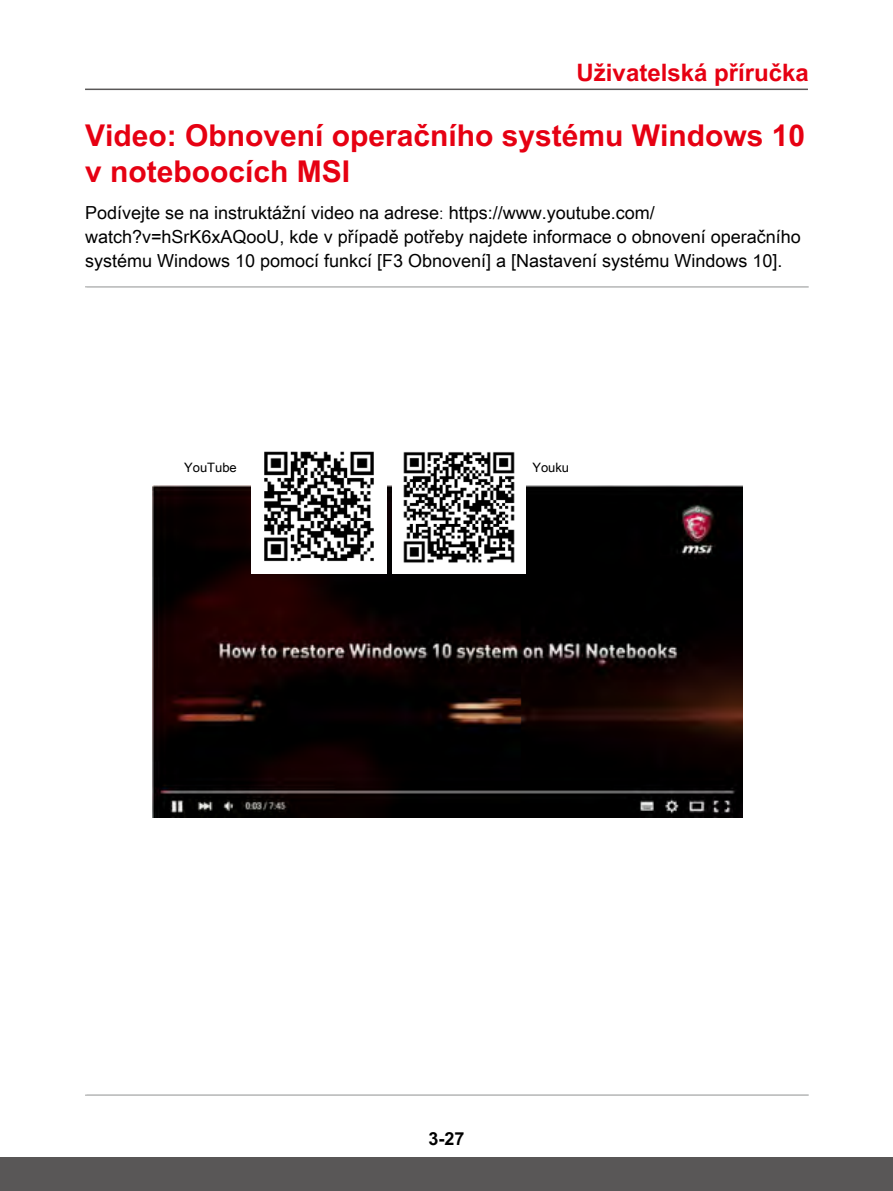
<style>
.page{position:relative;width:893px;height:1191px;background:#fff}
.page>*{position:absolute;margin:0;border:0;box-sizing:border-box;transform-origin:0 0}
.Title_1{font:700 30px/36px "Arial Unicode MS";color:#e60012}
.t1{font:700 24px "Arial Unicode MS";color:#e60012}
.Text_Left_-_8{font:18px/24px "Arial Unicode MS";color:#000}
.t2{font:700 18px "Arial Unicode MS";color:#000}
.t3{font:12.9px "Arial Unicode MS";color:#000}
.s1{font-family:"Adobe Ming Std";font-weight:300}
</style>
<div class="page">
<hr style="left:85px;top:89px;width:723px;height:1px;background:#595757">
<div style="left:0;top:1157px;width:893px;height:34px;background:#595757"></div>
<hr style="left:85px;top:286px;width:724px;height:2px;background:#b5b6b6">
<hr style="left:85px;top:1094px;width:724px;height:1px;background:#b5b6b6">
<img style="left:152px;top:486px;width:590px;height:331px">
<img style="left:392px;top:452px;width:133px;height:121px">
<img style="left:252px;top:451px;width:134px;height:122px">
<h2 class="t1" style="left:577px;top:55px;width:234px">Uživatelská příručka</h2>
<p class="Title_1" style="left:85px;top:118px;width:722px">Video: Obnovení operačního systému Windows 10 v noteboocích MSI</p>
<p class="Text_Left_-_8" style="left:85px;top:200px;width:717px">Podívejte se na instruktážní video na adrese<span class="s1">:</span> https://www.youtube.com/ watch?v=hSrK6xAQooU, kde v případě potřeby najdete informace o obnovení operačního systému Windows 10 pomocí funkcí [F3 Obnovení] a [Nastavení systému Windows 10].</p>
<p class="t3" style="left:184px;top:458px;width:54px">YouTube</p>
<p class="t3" style="left:532px;top:458px;width:38px">Youku</p>
<p class="t2" style="left:428px;top:1125px;width:38px">3-27</p>
</div>
